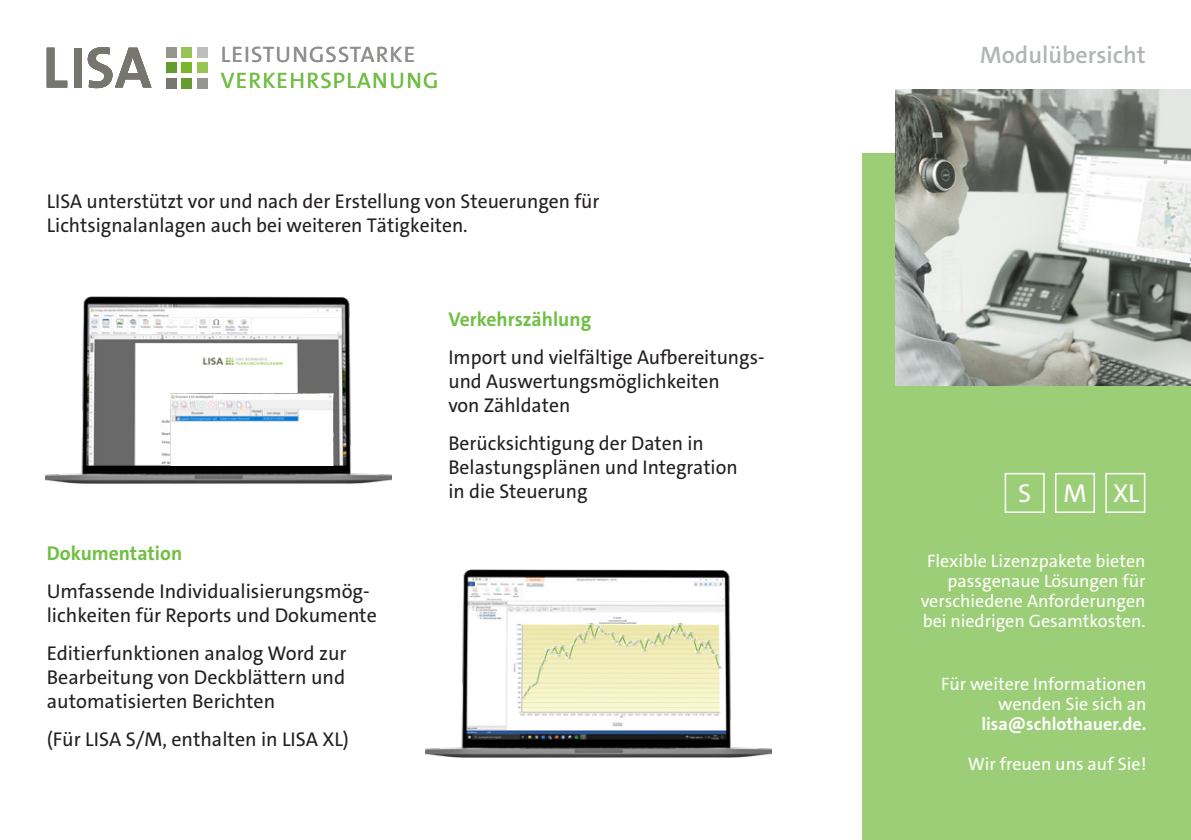
<style>
.page{position:relative;width:1191px;height:840px;background:#fff}
.page>*{position:absolute;margin:0;border:0;box-sizing:border-box;transform-origin:0 0}
.t1{font:26px "The Sans C4 s";color:#fff}
.t2{font:600 24px "The Sans C4 s";color:#b2b5b5}
.t3{font:22.4px "The Sans C4 s";letter-spacing:.055em;color:#8f8f8d}
.t4{font:22.4px "The Sans C4 s";letter-spacing:.055em;color:#71bf44}
.t5{font:20px/24px "The Sans C4 s";color:#231f20}
.t6{font:700 20px "The Sans C4 s";color:#71bf44}
.t7{font:18px/20px "The Sans C4 s";color:#fff;text-align:right}
.t8{font:700 18px "The Sans C4 s";color:#fff}
</style>
<div class="page">
<img style="left:45px;top:296px;width:346px;height:187px">
<img style="left:895px;top:89px;width:296px;height:64px">
<svg style="left:863px;top:153px;width:328px;height:686px;background:#a2c688"></svg>
<div style="left:1004px;top:472px;width:40px;height:40px;border:2px solid #fff"></div>
<div style="left:1055px;top:472px;width:40px;height:40px;border:2px solid #fff"></div>
<div style="left:1105px;top:472px;width:40px;height:40px;border:2px solid #fff"></div>
<div style="left:166px;top:47px;width:11px;height:10px;background:#969691"></div>
<div style="left:166px;top:62px;width:11px;height:11px;background:#649c30"></div>
<div style="left:166px;top:78px;width:11px;height:10px;background:#76766e"></div>
<div style="left:182px;top:47px;width:10px;height:10px;background:#99c455"></div>
<div style="left:182px;top:62px;width:10px;height:11px;background:#76b828"></div>
<div style="left:182px;top:78px;width:10px;height:10px;background:#649c30"></div>
<div style="left:197px;top:47px;width:10px;height:10px;background:#bebebe"></div>
<div style="left:197px;top:62px;width:10px;height:11px;background:#99c455"></div>
<div style="left:197px;top:78px;width:10px;height:10px;background:#969691"></div>
<svg style="left:47px;top:48px;width:20px;height:39px"></svg>
<div style="left:74px;top:48px;width:7px;height:39px;background:#76766e"></div>
<svg style="left:88px;top:47px;width:63px;height:41px"></svg>
<img style="left:425px;top:569px;width:347px;height:187px">
<img style="left:170px;top:393px;width:163px;height:72px">
<p class="t3" style="left:221px;top:40px;width:196px">LEISTUNGSSTARKE</p>
<p class="t4" style="left:221px;top:66px;width:219px">VERKEHRSPLANUNG</p>
<p class="t5" style="left:47px;top:189px;width:554px">LISA unterstützt vor und nach der Erstellung von Steuerungen für<br>Lichtsignalanlagen auch bei weiteren Tätigkeiten.</p>
<p class="t6" style="left:47px;top:540px;width:137px">Dokumentation</p>
<p class="t5" style="left:47px;top:579px;width:331px">Umfassende Individualisierungsmög&shy;lichkeiten für Reports und Dokumente</p>
<p class="t5" style="left:47px;top:641px;width:301px;text-align:justify">Editierfunktionen analog Word zur Bearbeitung von Deckblättern und automatisierten Berichten</p>
<p class="t5" style="left:47px;top:727px;width:304px">(Für LISA S/M, enthalten in LISA XL)</p>
<p class="t6" style="left:448px;top:306px;width:144px">Verkehrszählung</p>
<p class="t5" style="left:448px;top:345px;width:317px">Import und vielfältige Aufbereitungs&shy;und Auswertungsmöglichkeiten<br>von Zähldaten</p>
<p class="t5" style="left:448px;top:431px;width:291px">Berücksichtigung der Daten in<br>Belastungsplänen und Integration in die Steuerung</p>
<p class="t2" style="left:980px;top:40px;width:167px">Modulübersicht</p>
<h1 class="t1" style="left:1018px;top:476px;width:122px">S MXL</h1>
<p class="t7" style="left:920px;top:551px;width:226px">Flexible Lizenzpakete bieten passgenaue Lösungen für verschiedene Anforderungen bei niedrigen Gesamtkosten.</p>
<p class="t7" style="left:941px;top:674px;width:207px">Für weitere Informationen wenden Sie sich an</p>
<p class="t8" style="left:981px;top:712px;width:167px">lisa@schlothauer.de.</p>
<p class="t7" style="left:968px;top:754px;width:180px">Wir freuen uns auf Sie!</p>
</div>
